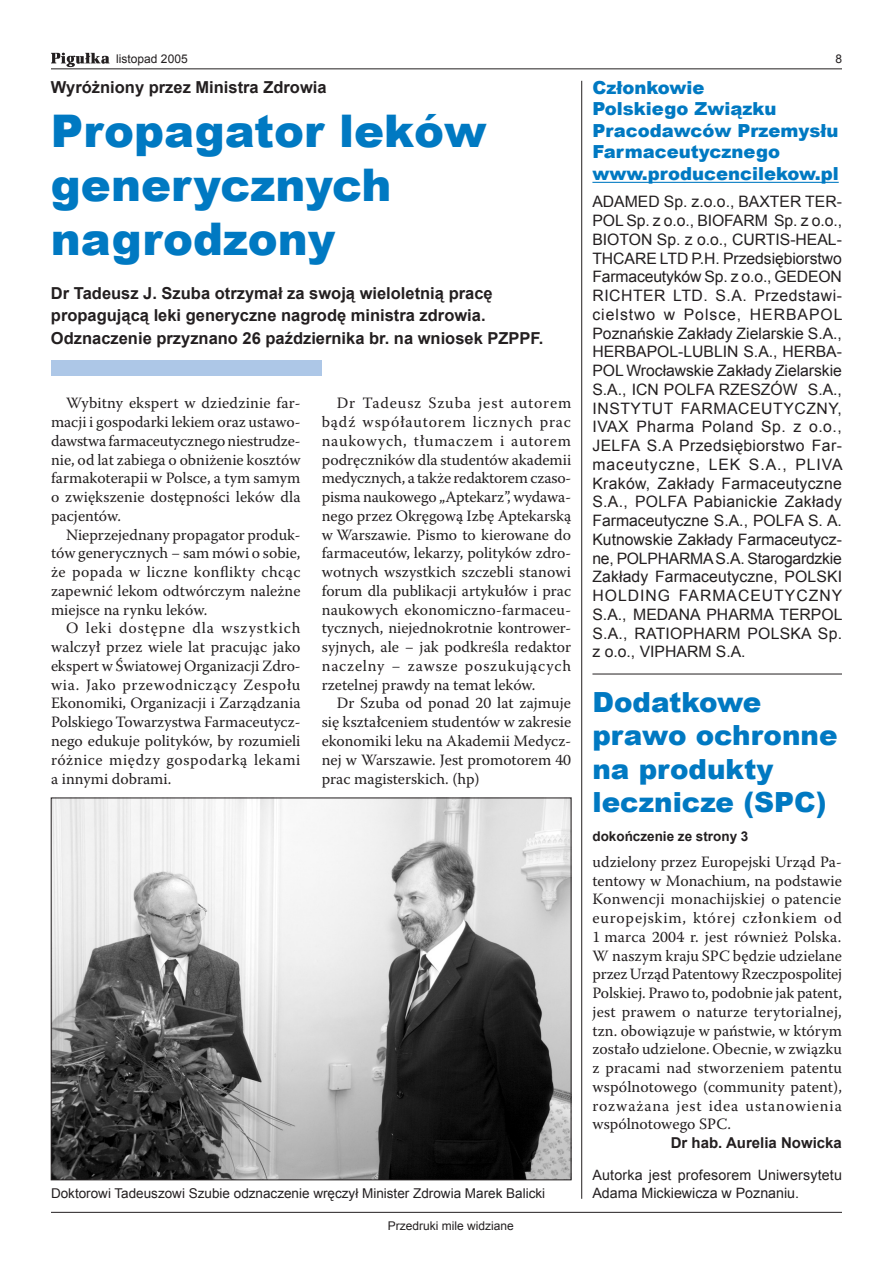
<style>
.page{position:relative;width:893px;height:1263px;background:#fff}
.page>*{position:absolute;margin:0;border:0;box-sizing:border-box;transform-origin:0 0}
.t1{font:900 45px/54px "Arial";color:#0079c2}
.t2{font:900 27.75px/33.3px "Arial";color:#0079c2}
.t3{font:900 18px/21.6px "Arial";color:#0079c2}
.t4{font:700 16.5px/22.5px "Arial";color:#231f20}
.t5{font:15.75px/18.8px "Warnock Pro";letter-spacing:.005em;color:#231f20;text-align:justify}
.t6{font:15.75px/18.8px "Arial";color:#231f20;text-align:justify}
.t7{font:700 15px "Arial";color:#231f20}
.t8{font:14.25px/18.8px "Arial";letter-spacing:.01em;color:#231f20}
.t9{font:13.5px "Arial";color:#231f20}
.t10{font:700 13.5px "Arial";color:#231f20}
.t11{font:12px "Arial";color:#231f20}
</style>
<div class="page">
<hr style="left:51px;top:68px;width:791px;height:1px;background:#231f20">
<hr style="left:51px;top:1212px;width:791px;height:1px;background:#231f20">
<svg style="left:51px;top:53px;width:59px;height:14px"></svg>
<div style="left:51px;top:360px;width:271px;height:16px;background:#adc7e7"></div>
<img style="left:53px;top:800px;width:516px;height:378px">
<hr style="left:592px;top:182px;width:247px;height:1px;background:#0079c2">
<hr style="left:592px;top:674px;width:250px;height:1px;background:#231f20">
<hr style="left:581px;top:81px;width:1px;height:1118px;background:#231f20">
<p class="t11" style="left:116px;top:51px;width:73px">listopad 2005</p>
<p class="t11" style="left:835px;top:51px;width:8px">8</p>
<p class="t4" style="left:51px;top:76px;width:277px">Wyróżniony przez Ministra Zdrowia</p>
<h1 class="t1" style="left:51px;top:102px;width:437px">Propagator leków generycznych nagrodzony</h1>
<p class="t4" style="left:51px;top:282px;width:494px">Dr Tadeusz J. Szuba otrzymał za swoją wieloletnią pracę propagującą leki generyczne nagrodę ministra zdrowia.<br>Odznaczenie przyznano 26 października br. na wniosek PZPPF.</p>
<p class="t5" style="left:51px;top:394px;width:251px;text-indent:15px">Wybitny ekspert w dziedzinie far&shy;macji i gospodarki lekiem oraz ustawo&shy;dawstwa farmaceutycznego niestrudze&shy;nie, od lat zabiega o obniżenie kosztów farmakoterapii w Polsce, a tym samym o zwiększenie dostępności leków dla pacjentów.</p>
<p class="t5" style="left:51px;top:525px;width:251px;text-indent:15px">Nieprzejednany propagator produk&shy;tów generycznych − sam mówi o sobie, że popada w liczne konflikty chcąc zapewnić lekom odtwórczym należne miejsce na rynku leków.</p>
<p class="t5" style="left:51px;top:619px;width:251px;text-indent:15px">O leki dostępne dla wszystkich walczył przez wiele lat pracując jako ekspert w Światowej Organizacji Zdro&shy;wia. Jako przewodniczący Zespołu Ekonomiki, Organizacji i Zarządzania Polskiego Towarzystwa Farmaceutycz&shy;nego edukuje polityków, by rozumieli różnice między gospodarką lekami a innymi dobrami.</p>
<p class="t5" style="left:322px;top:394px;width:251px;text-indent:15px">Dr Tadeusz Szuba jest autorem bądź współautorem licznych prac naukowych, tłumaczem i autorem podręczników dla studentów akademii medycznych, a także redaktorem czaso&shy;pisma naukowego „Aptekarz”, wydawa&shy;nego przez Okręgową Izbę Aptekarską w Warszawie. Pismo to kierowane do farmaceutów, lekarzy, polityków zdro&shy;wotnych wszystkich szczebli stanowi forum dla publikacji artykułów i prac naukowych ekonomiczno-farmaceu&shy;tycznych, niejednokrotnie kontrower&shy;syjnych, ale − jak podkreśla redaktor naczelny − zawsze poszukujących rzetelnej prawdy na temat leków.</p>
<p class="t5" style="left:322px;top:694px;width:251px;text-indent:15px">Dr Szuba od ponad 20 lat zajmuje się kształceniem studentów w zakresie ekonomiki leku na Akademii Medycz&shy;nej w Warszawie. Jest promotorem 40 prac magisterskich. (hp)</p>
<p class="t9" style="left:51px;top:1184px;width:496px">Doktorowi Tadeuszowi Szubie odznaczenie wręczył Minister Zdrowia Marek Balicki</p>
<p class="t11" style="left:388px;top:1218px;width:128px">Przedruki mile widziane</p>
<p class="t3" style="left:592px;top:76px;width:248px">Członkowie<br>Polskiego Związku<br>Pracodawców Przemysłu<br>Farmaceutycznego www.producencilekow.pl</p>
<p class="t6" style="left:592px;top:193px;width:252px">ADAMED Sp. z.o.o., BAXTER TER-POL Sp. z o.o., BIOFARM Sp. z o.o., BIOTON Sp. z o.o., CURTIS-HEAL-THCARE LTD P.H. Przedsiębiorstwo Farmaceutyków Sp. z o.o., GEDEON RICHTER LTD. S.A. Przedstawi&shy;cielstwo w Polsce, HERBAPOL Poznańskie Zakłady Zielarskie S.A., HERBAPOL-LUBLIN S.A., HERBA-POL Wrocławskie Zakłady Zielarskie S.A., ICN POLFA RZESZÓW S.A., INSTYTUT FARMACEUTYCZNY, IVAX Pharma Poland Sp. z o.o., JELFA S.A Przedsiębiorstwo Far&shy;maceutyczne, LEK S.A., PLIVA Kraków, Zakłady Farmaceutyczne S.A., POLFA Pabianickie Zakłady Farmaceutyczne S.A., POLFA S. A.<br>Kutnowskie Zakłady Farmaceutycz&shy;ne, POLPHARMA S.A. Starogardzkie Zakłady Farmaceutyczne, POLSKI HOLDING FARMACEUTYCZNY S.A., MEDANA PHARMA TERPOL S.A., RATIOPHARM POLSKA Sp. z o.o., VIPHARM S.A.</p>
<h2 class="t2" style="left:592px;top:684px;width:247px">Dodatkowe prawo ochronne na produkty lecznicze (SPC)</h2>
<p class="t10" style="left:592px;top:827px;width:158px">dokończenie ze strony 3</p>
<p class="t5" style="left:592px;top:852px;width:251px">udzielony przez Europejski Urząd Pa&shy;tentowy w Monachium, na podstawie Konwencji monachijskiej o patencie europejskim, której członkiem od 1 marca 2004 r. jest również Polska.<br>W naszym kraju SPC będzie udzielane przez Urząd Patentowy Rzeczpospolitej Polskiej. Prawo to, podobnie jak patent, jest prawem o naturze terytorialnej, tzn. obowiązuje w państwie, w którym zostało udzielone. Obecnie, w związku z pracami nad stworzeniem patentu wspólnotowego (community patent), rozważana jest idea ustanowienia wspólnotowego SPC.</p>
<p class="t7" style="left:671px;top:1133px;width:173px">Dr hab. Aurelia Nowicka</p>
<p class="t8" style="left:592px;top:1165px;width:251px">Autorka jest profesorem Uniwersytetu<br>Adama Mickiewicza w Poznaniu.</p>
</div>
